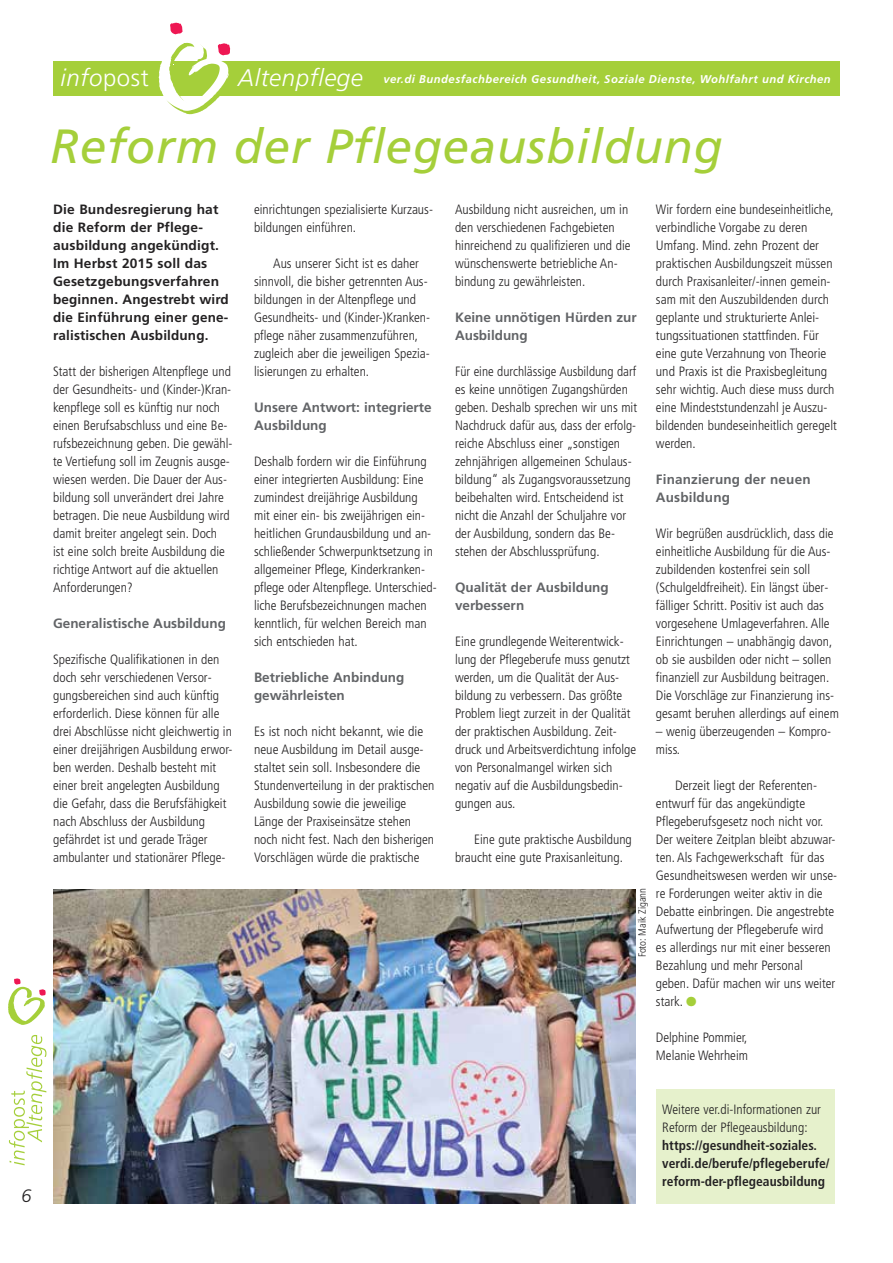
<style>
.page{position:relative;width:893px;height:1263px;background:#fff}
.page>*{position:absolute;margin:0;border:0;box-sizing:border-box;transform-origin:0 0}
.t1{font:italic 48px "Frutiger LT";letter-spacing:.01em;color:#a5cf3a}
.t2{font:italic 300 24px "Frutiger LT";color:#fff}
.t3{font:italic 300 18px "Frutiger LT";color:#232122}
.t4{font:300 condensed 13.5px/18px "Frutiger LT";color:#232122}
.t5{font:700 13.5px/18px "Frutiger LT";color:#626467}
.t6{font:700 13.5px/18px "Frutiger LT";letter-spacing:.01em;color:#232122}
.t7{font:700 condensed 13.5px/18px "Frutiger LT";color:#232122}
.t8{font:italic 700 11.25px "Frutiger LT";letter-spacing:.045em;color:#fff}
.t9{font:300 condensed 10.5px "Frutiger LT";color:#232122}
.s1{font-style:normal}
.s2{font-weight:300;font-size:24px}
</style>
<div class="page">
<div style="left:53px;top:62px;width:787px;height:34px;background:#a5cf3a"></div>
<svg style="left:159px;top:22px;width:73px;height:92px"></svg>
<svg style="left:8px;top:978px;width:38px;height:47px"></svg>
<svg style="left:9px;top:1035px;width:37px;height:130px"></svg>
<div style="left:656px;top:1089px;width:179px;height:115px;background:#e6f1cc"></div>
<img style="left:53px;top:889px;width:583px;height:314px">
<h3 class="t3" style="left:22px;top:1188px;width:12px">6</h3>
<h2 class="t2" style="left:61px;top:68px;width:90px">info<span class="s1">post</span></h2>
<p class="t8" style="left:238px;top:75px;width:594px"><span class="s2">Altenpflege</span> ver.di Bundesfachbereich Gesundheit, Soziale Dienste, Wohlfahrt und Kirchen</p>
<h1 class="t1" style="left:50px;top:126px;width:674px">Reform der Pflegeausbildung</h1>
<p class="t6" style="left:53px;top:202px;width:177px">Die Bundesregierung hat die Reform der Pflege-<br>aus bildung angekündigt.<br>Im Herbst 2015 soll das<br>Gesetzgebungsverfahren beginnen. Angestrebt wird die Einführung einer gene&shy;ralistischen Ausbildung.</p>
<p class="t4" style="left:53px;top:364px;width:181px">Statt der bisherigen Altenpflege und der Gesundheits- und (Kinder-)Kran - kenpflege soll es künftig nur noch einen Berufsabschluss und eine Be - rufsbezeichnung geben. Die gewähl&shy;te Vertiefung soll im Zeugnis ausge&shy;wiesen werden. Die Dauer der Aus - bildung soll unverändert drei Jahre betragen. Die neue Ausbildung wird damit breiter angelegt sein. Doch<br>ist eine solch breite Ausbildung die richtige Antwort auf die aktuellen Anforderungen?</p>
<p class="t5" style="left:53px;top:616px;width:174px">Generalistische Ausbildung</p>
<p class="t4" style="left:53px;top:652px;width:181px">Spezifische Qualifikationen in den doch sehr verschiedenen Versor - gungsbereichen sind auch künftig erforderlich. Diese können für alle drei Abschlüsse nicht gleichwertig in einer dreijährigen Ausbildung erwor&shy;ben werden. Deshalb besteht mit einer breit angelegten Ausbildung die Gefahr, dass die Berufsfähigkeit nach Abschluss der Ausbildung gefährdet ist und gerade Träger ambulanter und stationärer Pflege -</p>
<p class="t4" style="left:254px;top:202px;width:180px">einrichtungen spezialisierte Kurzaus - bildungen einführen.</p>
<p class="t4" style="left:254px;top:256px;width:178px;text-indent:19px">Aus unserer Sicht ist es daher sinnvoll, die bisher getrennten Aus - bildungen in der Altenpflege und Gesundheits- und (Kinder-)Kranken - pflege näher zusammenzuführen, zugleich aber die jeweiligen Spezia - lisierungen zu erhalten.</p>
<p class="t5" style="left:254px;top:400px;width:179px">Unsere Antwort: integrierte<br>Ausbildung</p>
<p class="t4" style="left:254px;top:454px;width:184px">Deshalb fordern wir die Einführung einer integrierten Ausbildung: Eine zumindest dreijährige Ausbildung mit einer ein- bis zweijährigen ein&shy;heitlichen Grundausbildung und an - schließender Schwerpunktsetzung in allgemeiner Pflege, Kinder kranken - pflege oder Altenpflege. Unterschied - liche Berufsbezeich nungen machen kenntlich, für welchen Bereich man sich entschieden hat.</p>
<p class="t5" style="left:254px;top:670px;width:152px">Betriebliche Anbindung gewährleisten</p>
<p class="t4" style="left:254px;top:724px;width:182px">Es ist noch nicht bekannt, wie die neue Ausbildung im Detail ausge&shy;staltet sein soll. Insbesondere die Stundenverteilung in der praktischen Ausbildung sowie die jeweilige Länge der Praxiseinsätze stehen noch nicht fest. Nach den bisherigen Vorschlägen würde die praktische</p>
<p class="t4" style="left:656px;top:202px;width:182px">Wir fordern eine bundeseinheitliche, verbindliche Vorgabe zu deren Umfang. Mind. zehn Prozent der praktischen Ausbildungszeit müssen durch Praxisanleiter/-innen gemein&shy;sam mit den Auszubildenden durch geplante und strukturierte An lei - tungssituationen stattfinden. Für eine gute Verzahnung von Theorie und Praxis ist die Praxis begleitung sehr wichtig. Auch diese muss durch eine Mindeststundenzahl je Aus zu - bildenden bundeseinheitlich geregelt werden.</p>
<p class="t5" style="left:656px;top:472px;width:156px">Finanzierung der neuen<br>Ausbildung</p>
<p class="t4" style="left:656px;top:526px;width:185px">Wir begrüßen ausdrücklich, dass die einheitliche Ausbildung für die Aus - zubildenden kostenfrei sein soll (Schulgeldfreiheit). Ein längst über - fälliger Schritt. Positiv ist auch das vorgesehene Umlageverfahren. Alle Einrichtungen – unabhängig davon, ob sie ausbilden oder nicht – sollen finanziell zur Ausbildung beitragen.<br>Die Vorschläge zur Finanzierung ins&shy;gesamt beruhen allerdings auf einem</p>
<p class="t4" style="left:656px;top:724px;width:177px">– wenig überzeugenden – Kom pro - miss.</p>
<p class="t4" style="left:656px;top:778px;width:183px;text-indent:19px">Derzeit liegt der Referenten - entwurf für das angekündigte<br>Pflege berufsgesetz noch nicht vor.<br>Der weitere Zeitplan bleibt abzuwar&shy;ten. Als Fachgewerkschaft für das<br>Gesundheitswesen werden wir unse&shy;re Forderungen weiter aktiv in die<br>Debatte einbringen. Die angestrebte<br>Aufwertung der Pflegeberufe wird es allerdings nur mit einer besseren<br>Bezahlung und mehr Personal geben. Dafür machen wir uns weiter stark.</p>
<p class="t4" style="left:656px;top:1030px;width:94px">Delphine Pommier,<br>Melanie Wehrheim</p>
<p class="t4" style="left:455px;top:202px;width:177px">Ausbildung nicht ausreichen, um in den verschiedenen Fachgebieten hinreichend zu qualifizieren und die wünschenswerte betriebliche An - bindung zu gewährleisten.</p>
<p class="t5" style="left:455px;top:310px;width:183px">Keine unnötigen Hürden zur<br>Ausbildung</p>
<p class="t4" style="left:455px;top:364px;width:184px">Für eine durchlässige Ausbildung darf es keine unnötigen Zugangshürden geben. Deshalb sprechen wir uns mit Nachdruck dafür aus, dass der erfolg - reiche Abschluss einer „sonstigen zehnjährigen allgemeinen Schulaus - bildung“ als Zugangsvoraussetzung beibehalten wird. Entscheidend ist nicht die Anzahl der Schuljahre vor der Ausbildung, sondern das Be - stehen der Abschlussprüfung.</p>
<p class="t5" style="left:455px;top:580px;width:155px">Qualität der Ausbildung verbessern</p>
<p class="t4" style="left:455px;top:634px;width:183px">Eine grundlegende Weiterent wick - lung der Pflegeberufe muss genutzt werden, um die Qualität der Aus - bildung zu verbessern. Das größte<br>Problem liegt zurzeit in der Quali tät der praktischen Ausbildung. Zeit - druck und Arbeitsverdichtung infolge von Personalmangel wirken sich negativ auf die Ausbildungs bedin - gun gen aus.</p>
<p class="t4" style="left:455px;top:832px;width:178px;text-indent:19px">Eine gute praktische Ausbildung braucht eine gute Praxisanleitung.</p>
<p class="t9" style="left:638px;top:957px;width:71px;rotate:-90deg">Foto: Maik Zigann</p>
<p class="t4" style="left:662px;top:1102px;width:160px">Weitere ver.di-Informationen zur<br>Reform der Pflegeausbildung:</p>
<p class="t7" style="left:662px;top:1138px;width:169px">https://gesundheit-soziales. verdi.de/berufe/pflegeberufe/ reform-der-pflegeausbildung</p>
</div>
